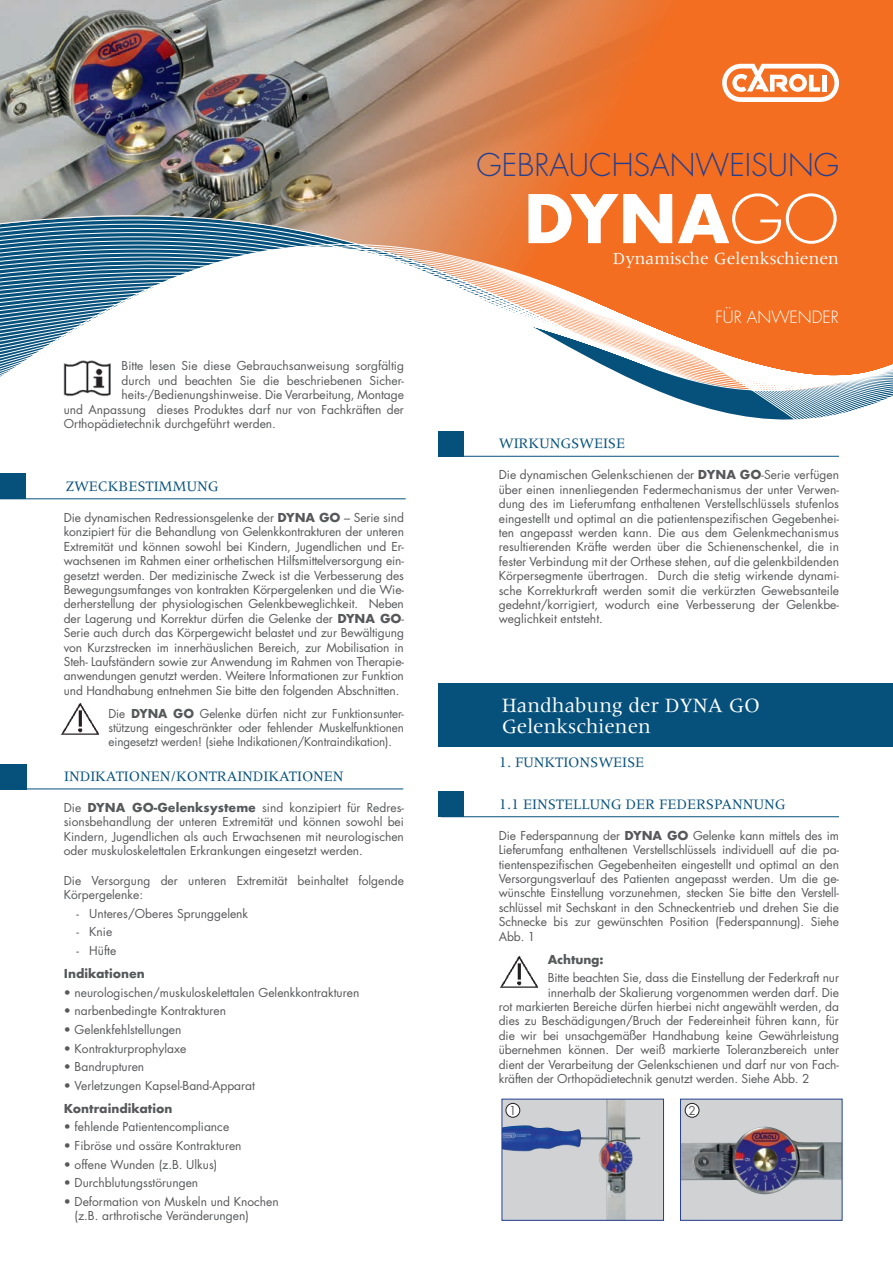
<style>
.page{position:relative;width:893px;height:1263px;background:#fff}
.page>*{position:absolute;margin:0;border:0;box-sizing:border-box;transform-origin:0 0}
.t1{font:700 65.1px "Futura";color:#fff}
.t2{font:300 30.6px "Futura";color:#253f8e}
.t3{font:21px/21px "Meridien LT Std";color:#fff}
.t4{font:17.55px "Meridien LT Std";color:#fff}
.t5{font:300 16.5px "Futura";color:#fff}
.t6{font:15px "Meridien LT Std";letter-spacing:-.01em;color:#06517c}
.t7{font:12px/14.4px "Futura";color:#57585a;text-align:justify}
.t8{font:700 12px "Futura";color:#57585a}
.s1{font-weight:700}
.s2{font-weight:300}
</style>
<div class="page">
<img style="left:60px;top:702px;width:40px;height:33px">
<div style="left:438px;top:792px;width:26px;height:25px;background:#06517c"></div>
<hr style="left:441px;top:816px;width:398px;height:1px;background:#06517c">
<div style="left:0;top:764px;width:26px;height:25px;background:#06517c"></div>
<hr style="left:0;top:788px;width:403px;height:1px;background:#06517c">
<img style="left:0;top:0;width:893px;height:500px">
<div style="left:438px;top:683px;width:455px;height:64px;background:#06517c"></div>
<img style="left:499px;top:955px;width:40px;height:33px">
<div style="left:502px;top:1099px;width:161px;height:121px;background:#d1d2d4"></div>
<img style="left:504px;top:1101px;width:136px;height:117px">
<div style="left:502px;top:1099px;width:162px;height:121px;border:1px solid #253f8e"></div>
<div style="left:680px;top:1099px;width:162px;height:121px;background:#d1d2d4"></div>
<img style="left:682px;top:1127px;width:158px;height:68px">
<div style="left:506px;top:1103px;width:14px;height:14px;background:#fff;border-radius:50%"></div>
<div style="left:506px;top:1103px;width:14px;height:14px;border:1px solid #231f20;border-radius:50%"></div>
<div style="left:685px;top:1103px;width:14px;height:14px;background:#fff;border-radius:50%"></div>
<div style="left:685px;top:1103px;width:14px;height:14px;border:1px solid #231f20;border-radius:50%"></div>
<p class="t7" style="left:122px;top:359px;width:284px">Bitte lesen Sie diese Gebrauchsanweisung sorgfältig</p>
<p class="t7" style="left:122px;top:373px;width:284px">durch und beachten Sie die beschriebenen Sicher-</p>
<p class="t7" style="left:122px;top:387px;width:284px">heits-/Bedienungshinweise. Die Verarbeitung, Montage</p>
<p class="t7" style="left:64px;top:402px;width:342px">und Anpassung dieses Produktes darf nur von Fachkräften der</p>
<p class="t7" style="left:64px;top:416px;width:214px">Orthopädietechnik durchgeführt werden.</p>
<p class="t6" style="left:66px;top:478px;width:154px">ZWECKBESTIMMUNG</p>
<p class="t7" style="left:64px;top:510px;width:342px">Die dynamischen Redressionsgelenke der <span class="s1">DYNA GO</span> – Serie sind konzipiert für die Behandlung von Gelenkkontrakturen der unteren Extremität und können sowohl bei Kindern, Jugendlichen und Er&shy;wachsenen im Rahmen einer orthetischen Hilfsmittelversorgung ein&shy;gesetzt werden. Der medizinische Zweck ist die Verbesserung des Bewegungsumfanges von kontrakten Körpergelenken und die Wie&shy;derherstellung der physiologischen Gelenkbeweglichkeit. Neben der Lagerung und Korrektur dürfen die Gelenke der <span class="s1">DYNA GO</span>-Serie auch durch das Körpergewicht belastet und zur Bewältigung von Kurzstrecken im innerhäuslichen Bereich, zur Mobilisation in Steh- Laufständern sowie zur Anwendung im Rahmen von Therapie&shy;anwendungen genutzt werden. Weitere Informationen zur Funktion und Handhabung entnehmen Sie bitte den folgenden Abschnitten.</p>
<p class="t7" style="left:109px;top:706px;width:297px">Die <span class="s1">DYNA GO</span> Gelenke dürfen nicht zur Funktionsunter&shy;stützung eingeschränkter oder fehlender Muskelfunktionen eingesetzt werden! (siehe Indikationen/Kontraindikation).</p>
<p class="t6" style="left:64px;top:768px;width:281px">INDIKATIONEN/KONTRAINDIKATIONEN</p>
<p class="t7" style="left:64px;top:800px;width:342px">Die <span class="s1">DYNA GO-Gelenksysteme</span> sind konzipiert für Redres&shy;sionsbehandlung der unteren Extremität und können sowohl bei Kindern, Jugendlichen als auch Erwachsenen mit neurologischen oder muskuloskelettalen Erkrankungen eingesetzt werden.</p>
<p class="t7" style="left:64px;top:873px;width:342px">Die Versorgung der unteren Extremität beinhaltet folgende<br>Körpergelenke:</p>
<p class="t7" style="left:77px;top:906px;width:173px">- Unteres/Oberes Sprunggelenk</p>
<p class="t7" style="left:77px;top:924px;width:37px">- Knie</p>
<p class="t7" style="left:77px;top:943px;width:41px">- Hüfte</p>
<p class="t8" style="left:64px;top:965px;width:83px">Indikationen</p>
<p class="t7" style="left:64px;top:985px;width:297px">• neurologischen/muskuloskelettalen Gelenkkontrakturen</p>
<p class="t7" style="left:64px;top:1003px;width:164px">• narbenbedingte Kontrakturen</p>
<p class="t7" style="left:64px;top:1022px;width:119px">• Gelenkfehlstellungen</p>
<p class="t7" style="left:64px;top:1041px;width:124px">• Kontrakturprophylaxe</p>
<p class="t7" style="left:64px;top:1059px;width:82px">• Bandrupturen</p>
<p class="t7" style="left:64px;top:1078px;width:193px">• Verletzungen Kapsel-Band-Apparat</p>
<p class="t8" style="left:64px;top:1099px;width:110px">Kontraindikation</p>
<p class="t7" style="left:64px;top:1119px;width:167px">• fehlende Patientencompliance</p>
<p class="t7" style="left:64px;top:1138px;width:179px">• Fibröse und ossäre Kontrakturen</p>
<p class="t7" style="left:64px;top:1157px;width:155px">• offene Wunden (z.B. Ulkus)</p>
<p class="t7" style="left:64px;top:1175px;width:136px">• Durchblutungsstörungen</p>
<p class="t7" style="left:75px;top:1194px;width:206px;text-indent:-11px">• Deformation von Muskeln und Knochen (z.B. arthrotische Veränderungen)</p>
<h2 class="t2" style="left:476px;top:145px;width:364px">GEBRAUCHSANWEISUNG</h2>
<h1 class="t1" style="left:523px;top:172px;width:317px">DYNA<span class="s2">GO</span></h1>
<h3 class="t4" style="left:613px;top:249px;width:228px">Dynamische Gelenkschienen</h3>
<p class="t6" style="left:499px;top:435px;width:128px">WIRKUNGSWEISE</p>
<h3 class="t5" style="left:715px;top:306px;width:125px">FÜR ANWENDER</h3>
<p class="t7" style="left:499px;top:468px;width:342px">Die dynamischen Gelenkschienen der <span class="s1">DYNA GO</span>-Serie verfügen über einen innenliegenden Federmechanismus der unter Verwen&shy;dung des im Lieferumfang enthaltenen Verstellschlüssels stufenlos eingestellt und optimal an die patientenspezifischen Gegebenhei&shy;ten angepasst werden kann. Die aus dem Gelenkmechanismus resultierenden Kräfte werden über die Schienenschenkel, die in fester Verbindung mit der Orthese stehen, auf die gelenkbildenden Körpersegmente übertragen. Durch die stetig wirkende dynami&shy;sche Korrekturkraft werden somit die verkürzten Gewebsanteile gedehnt/korrigiert, wodurch eine Verbesserung der Gelenkbe&shy;weglichkeit entsteht.</p>
<h3 class="t3" style="left:502px;top:694px;width:260px">Handhabung der DYNA GO<br>Gelenkschienen</h3>
<p class="t6" style="left:499px;top:754px;width:147px">1. FUNKTIONSWEISE</p>
<p class="t6" style="left:499px;top:795px;width:288px">1.1 EINSTELLUNG DER FEDERSPANNUNG</p>
<p class="t7" style="left:499px;top:828px;width:342px">Die Federspannung der <span class="s1">DYNA GO</span> Gelenke kann mittels des im Lieferumfang enthaltenen Verstellschlüssels individuell auf die pa&shy;tientenspezifischen Gegebenheiten eingestellt und optimal an den Versorgungsverlauf des Patienten angepasst werden. Um die ge&shy;wünschte Einstellung vorzunehmen, stecken Sie bitte den Verstell&shy;schlüssel mit Sechskant in den Schneckentrieb und drehen Sie die Schnecke bis zur gewünschten Position (Federspannung). Siehe Abb. 1</p>
<p class="t8" style="left:548px;top:950px;width:57px">Achtung:</p>
<p class="t7" style="left:548px;top:970px;width:293px">Bitte beachten Sie, dass die Einstellung der Federkraft nur</p>
<p class="t7" style="left:548px;top:985px;width:293px">innerhalb der Skalierung vorgenommen werden darf. Die</p>
<p class="t7" style="left:499px;top:999px;width:342px">rot markierten Bereiche dürfen hierbei nicht angewählt werden, da</p>
<p class="t7" style="left:499px;top:1014px;width:342px">dies zu Beschädigungen/Bruch der Federeinheit führen kann, für</p>
<p class="t7" style="left:499px;top:1028px;width:342px">die wir bei unsachgemäßer Handhabung keine Gewährleistung</p>
<p class="t7" style="left:499px;top:1042px;width:342px">übernehmen können. Der weiß markierte Toleranzbereich unter</p>
<p class="t7" style="left:499px;top:1057px;width:342px">dient der Verarbeitung der Gelenkschienen und darf nur von Fach-</p>
<p class="t7" style="left:499px;top:1071px;width:312px">kräften der Orthopädietechnik genutzt werden. Siehe Abb. 2</p>
<p class="t7" style="left:509px;top:1103px;width:9px">1</p>
<p class="t7" style="left:688px;top:1103px;width:9px">2</p>
</div>
